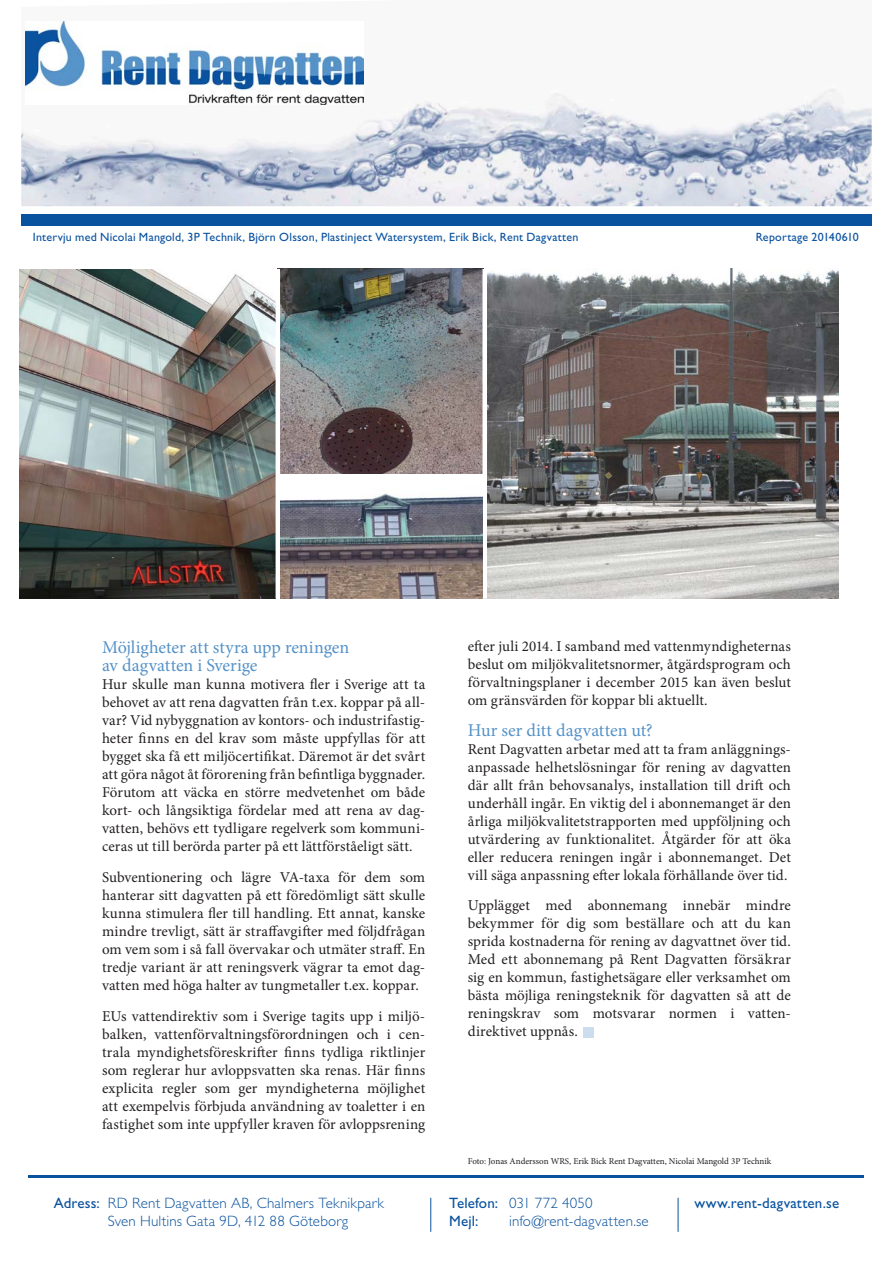
<style>
.page{position:relative;width:893px;height:1263px;background:#fff}
.page>*{position:absolute;margin:0;border:0;box-sizing:border-box;transform-origin:0 0}
.mellanrubrik{font:18px/18px "Minion Pro";letter-spacing:-.005em;color:#5592c8}
.bröd{font:15px/18px "Minion Pro";color:#231f20;text-align:justify}
.bröd1{font:15px/18px "Minion Pro";letter-spacing:.01em;color:#231f20;text-align:justify}
.t1{font:300 15px/18px "Gill Sans Std";letter-spacing:.01em;color:#09529f}
.t2{font:15px/18px "Gill Sans Std";letter-spacing:.015em;color:#09529f}
.t3{font:12px "Gill Sans Std";letter-spacing:.02em;color:#09529f}
.t4{font:9px "Minion Pro";letter-spacing:-.005em;color:#231f20}
.s1{font-weight:400}
.s2{font-weight:300}
</style>
<div class="page">
<hr style="left:29px;top:1175px;width:835px;height:2px;background:#09529f">
<hr style="left:430px;top:1198px;width:1px;height:34px;background:#09529f">
<hr style="left:678px;top:1198px;width:1px;height:34px;background:#09529f">
<div style="left:21px;top:214px;width:851px;height:11px;background:#09529f"></div>
<img style="left:21px;top:30px;width:851px;height:176px">
<img style="left:26px;top:21px;width:337px;height:84px">
<img style="left:19px;top:269px;width:257px;height:329px">
<img style="left:280px;top:269px;width:202px;height:204px">
<img style="left:487px;top:269px;width:352px;height:329px">
<div style="left:584px;top:1027px;width:10px;height:10px;background:#ccdeee"></div>
<img style="left:280px;top:493px;width:203px;height:105px">
<p class="t3" style="left:33px;top:230px;width:547px">Intervju med Nicolai Mangold, 3P Technik, Björn Olsson, Plastinject Watersystem, Erik Bick, Rent Dagvatten</p>
<p class="t3" style="left:756px;top:230px;width:105px">Reportage 20140610</p>
<p class="mellanrubrik" style="left:102px;top:638px;width:249px">Möjligheter att styra upp reningen av dagvatten i Sverige</p>
<p class="bröd1" style="left:102px;top:675px;width:325px">Hur skulle man kunna motivera fler i Sverige att ta behovet av att rena dagvatten från t.ex. koppar på all&shy;var? Vid nybyggnation av kontors- och industrifastig&shy;heter finns en del krav som måste uppfyllas för att bygget ska få ett miljöcertifikat. Däremot är det svårt att göra något åt förorening från befintliga byggnader.<br>Förutom att väcka en större medvetenhet om både kort- och långsiktiga fördelar med att rena av dag&shy;vatten, behövs ett tydligare regelverk som kommuni&shy;ceras ut till berörda parter på ett lättförståeligt sätt.</p>
<p class="bröd" style="left:102px;top:868px;width:325px">Subventionering och lägre VA-taxa för dem som hanterar sitt dagvatten på ett föredömligt sätt skulle kunna stimulera fler till handling. Ett annat, kanske mindre trevligt, sätt är straffavgifter med följdfrågan om vem som i så fall övervakar och utmäter straff. En tredje variant är att reningsverk vägrar ta emot dag&shy;vatten med höga halter av tungmetaller t.ex. koppar.</p>
<p class="bröd" style="left:102px;top:1007px;width:325px">EUs vattendirektiv som i Sverige tagits upp i miljö&shy;balken, vattenförvaltningsförordningen och i cen&shy;trala myndighetsföreskrifter finns tydliga riktlinjer som reglerar hur avloppsvatten ska renas. Här finns explicita regler som ger myndigheterna möjlighet att exempelvis förbjuda användning av toaletter i en fastighet som inte uppfyller kraven för avloppsrening</p>
<p class="bröd" style="left:468px;top:637px;width:325px">efter juli 2014. I samband med vattenmyndigheternas beslut om miljökvalitetsnormer, åtgärdsprogram och förvaltningsplaner i december 2015 kan även beslut om gränsvärden för koppar bli aktuellt.</p>
<p class="mellanrubrik" style="left:468px;top:721px;width:186px">Hur ser ditt dagvatten ut?</p>
<p class="bröd1" style="left:468px;top:740px;width:325px">Rent Dagvatten arbetar med att ta fram anläggnings&shy;anpassade helhetslösningar för rening av dagvatten där allt från behovsanalys, installation till drift och underhåll ingår. En viktig del i abonnemanget är den årliga miljökvalitetstrapporten med uppföljning och utvärdering av funktionalitet. Åtgärder för att öka eller reducera reningen ingår i abonnemanget. Det vill säga anpassning efter lokala förhållande över tid.</p>
<p class="bröd" style="left:468px;top:897px;width:325px">Upplägget med abonnemang innebär mindre bekymmer för dig som beställare och att du kan sprida kostnaderna för rening av dagvattnet över tid.<br>Med ett abonnemang på Rent Dagvatten försäkrar sig en kommun, fastighetsägare eller verksamhet om bästa möjliga reningsteknik för dagvatten så att de reningskrav som motsvarar normen i vatten&shy;direktivet uppnås.</p>
<p class="t4" style="left:468px;top:1155px;width:305px">Foto: Jonas Andersson WRS, Erik Bick Rent Dagvatten, Nicolai Mangold 3P Technik</p>
<p class="t1" style="left:108px;top:1194px;width:278px;text-indent:-54px"><span class="s1">Adress:</span> RD Rent Dagvatten AB, Chalmers Teknikpark<br>Sven Hultins Gata 9D, 412 88 Göteborg</p>
<p class="t2" style="left:449px;top:1194px;width:145px">Telefon: <span class="s2">031 772 4050<br></span>Mejl:</p>
<p class="t1" style="left:509px;top:1212px;width:141px">info@rent-dagvatten.se</p>
<p class="t2" style="left:694px;top:1194px;width:146px">www.rent-dagvatten.se</p>
</div>
